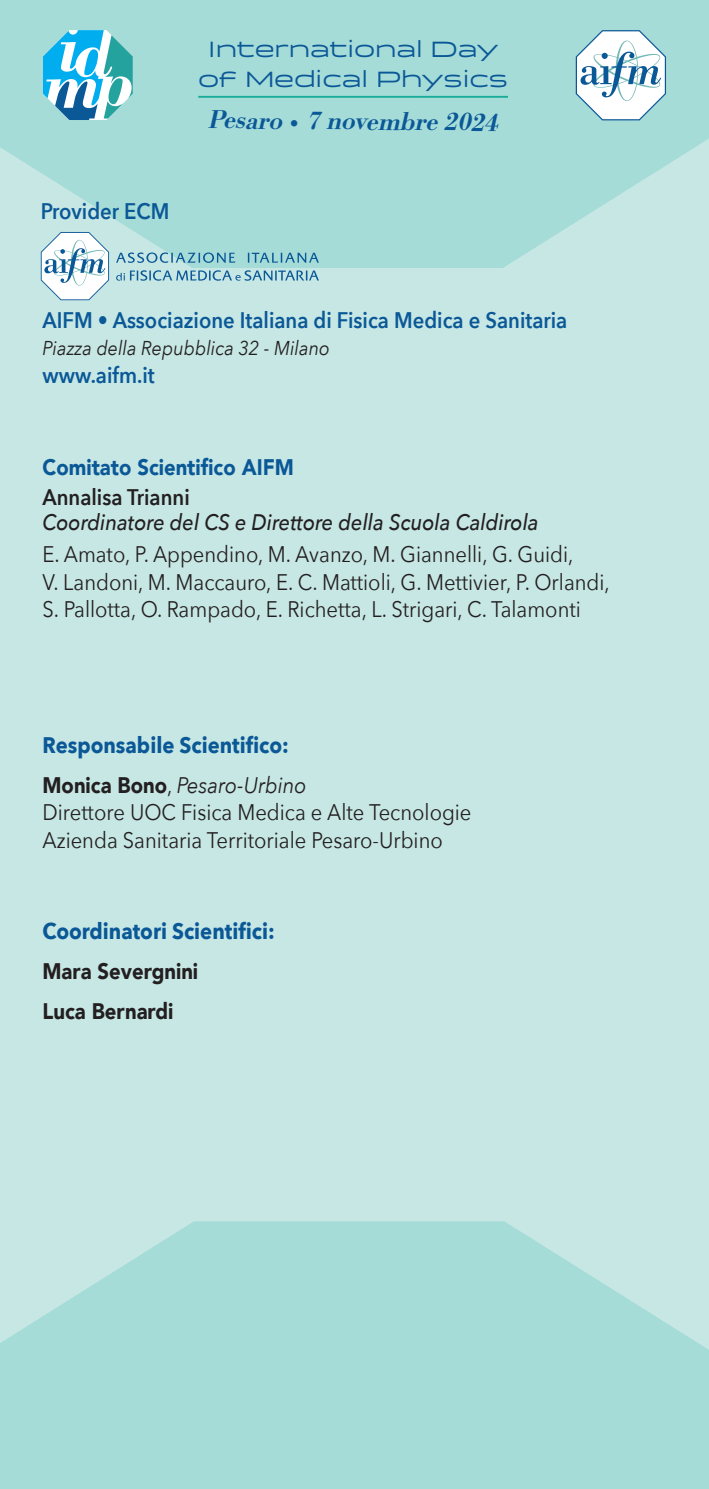
<style>
.page{position:relative;width:709px;height:1489px;background:#fff}
.page>*{position:absolute;margin:0;border:0;box-sizing:border-box;transform-origin:0 0}
.t1{font:italic 500 27px "Bodoni URW";color:#0b5897}
.t2{font:500 23px "Bodoni URW";color:#0b5897}
.t3{font:22.5px/27.5px "Avenir Next";color:#231f20;scale:.9 1}
.t4{font:700 22.5px/40px "Avenir Next";color:#0b5897;scale:.9 1}
.t5{font:600 22.5px "Avenir Next";color:#0b5897;scale:.9 1}
.t6{font:italic 500 22.5px "Avenir Next";color:#231f20;scale:.9 1}
.t7{font:22.5px/30px "Briller";color:#0b5897;text-align:center;scale:.9 1}
.t8{font:900 22.5px/40px "Avenir";color:#231f20;scale:.9 1}
.t9{font:900 22.5px "Avenir";color:#0b5897;scale:.9 1}
.t10{font:600 22.5px "Avenir Next";color:#231f20;scale:.9 1}
.t11{font:italic 20px "Avenir Next";color:#231f20;scale:.9 1}
.s1{font-family:"Avenir";font-weight:900;color:#231f20}
.s2{font-weight:400;color:#231f20}
.s3{font-weight:400;font-style:italic;color:#231f20}
</style>
<div class="page">
<div style="left:0;top:0;width:709px;height:1488px;background:#c6e7e4"></div>
<svg style="left:0;top:0;width:709px;height:268px;background:#aaddd9"></svg>
<svg style="left:0;top:1221px;width:709px;height:267px;background:#aaddd9"></svg>
<svg style="left:43px;top:30px;width:90px;height:90px;background:#72c4da"></svg>
<hr style="left:198px;top:96px;width:310px;height:2px;background:#18ac98">
<svg style="left:575px;top:30px;width:91px;height:90px;background:#c6dde5"></svg>
<svg style="left:116px;top:270px;width:203px;height:11px"></svg>
<svg style="left:116px;top:252px;width:203px;height:11px"></svg>
<svg style="left:41px;top:232px;width:68px;height:68px"></svg>
<p class="t5" style="left:41px;top:192px;width:144px">Provider ECM</p>
<p class="t7" style="left:198px;top:34px;width:346px">International Day of Medical Physics</p>
<p class="t1" style="left:210px;top:103px;width:76px;rotate:1deg">Pesaro</p>
<p class="t2" style="left:286px;top:110px;width:17px">•</p>
<p class="t1" style="left:308px;top:103px;width:193px;rotate:1deg">7 novembre 2024</p>
<p class="t5" style="left:43px;top:301px;width:584px">AIFM • Associazione Italiana di Fisica Medica e Sanitaria</p>
<p class="t11" style="left:43px;top:331px;width:321px">Piazza della Repubblica 32 - Milano</p>
<p class="t5" style="left:43px;top:356px;width:126px">www.aifm.it</p>
<p class="t9" style="left:43px;top:447px;width:281px">Comitato Scientifico AIFM</p>
<p class="t10" style="left:43px;top:477px;width:165px">Annalisa Trianni</p>
<p class="t6" style="left:43px;top:502px;width:553px">Coordinatore del CS e Direttore della Scuola Caldirola</p>
<p class="t3" style="left:43px;top:539px;width:632px">E. Amato, P. Appendino, M. Avanzo, M. Giannelli, G. Guidi,<br>V. Landoni, M. Maccauro, E. C. Mattioli, G. Mettivier, P. Orlandi,<br>S. Pallotta, O. Rampado, E. Richetta, L. Strigari, C. Talamonti</p>
<p class="t4" style="left:43px;top:724px;width:295px">Responsabile Scientifico:<br><span class="s1">Monica Bono</span><span class="s2">,</span> <span class="s3">Pesaro-Urbino</span></p>
<p class="t3" style="left:43px;top:797px;width:478px">Direttore UOC Fisica Medica e Alte Tecnologie<br>Azienda Sanitaria Territoriale Pesaro-Urbino</p>
<p class="t4" style="left:43px;top:910px;width:259px">Coordinatori Scientifici:</p>
<p class="t8" style="left:43px;top:950px;width:174px">Mara Severgnini<br>Luca Bernardi</p>
</div>
